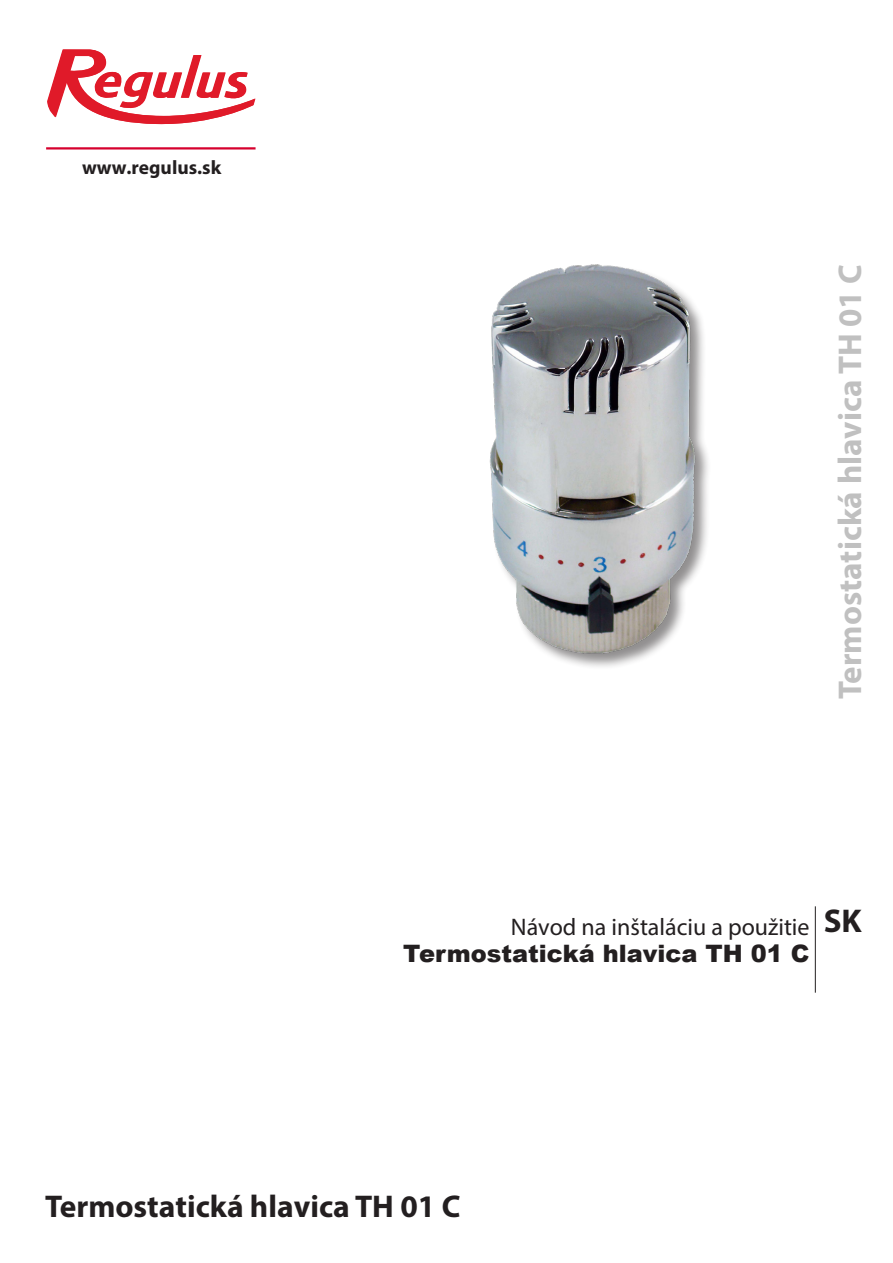
<style>
.page{position:relative;width:893px;height:1263px;background:#fff}
.page>*{position:absolute;margin:0;border:0;box-sizing:border-box;transform-origin:0 0}
.t1{font:700 33px "Myriad Pro";color:#c0c0c0}
.t2{font:700 33px "Myriad Pro";color:#231f20}
.t3{font:700 31.5px "Myriad Pro";color:#231f20}
.t4{font:24px "Myriad Pro";color:#231f20}
.t5{font:900 24px "Arial";color:#231f20}
.t6{font:700 19.5px "Myriad Pro";color:#231f20}
</style>
<div class="page">
<hr style="left:46px;top:147px;width:210px;height:3px;background:#d6002d">
<hr style="left:815px;top:906px;width:1px;height:87px;background:#231f20">
<div style="left:490px;top:264px;width:222px;height:406px;background:#231f20;opacity:.5"></div>
<img style="left:489px;top:264px;width:215px;height:397px">
<svg style="left:47px;top:49px;width:208px;height:75px"></svg>
<p class="t6" style="left:82px;top:155px;width:141px">www.regulus.sk</p>
<p class="t1" style="left:828px;top:699px;width:437px;rotate:-90deg">Termostatická hlavica TH 01 C</p>
<p class="t4" style="left:511px;top:912px;width:300px">Návod na inštaláciu a použitie</p>
<p class="t2" style="left:824px;top:899px;width:40px">SK</p>
<p class="t5" style="left:403px;top:936px;width:408px">Termostatická hlavica TH 01 C</p>
<p class="t3" style="left:45px;top:1185px;width:417px">Termostatická hlavica TH 01 C</p>
</div>
